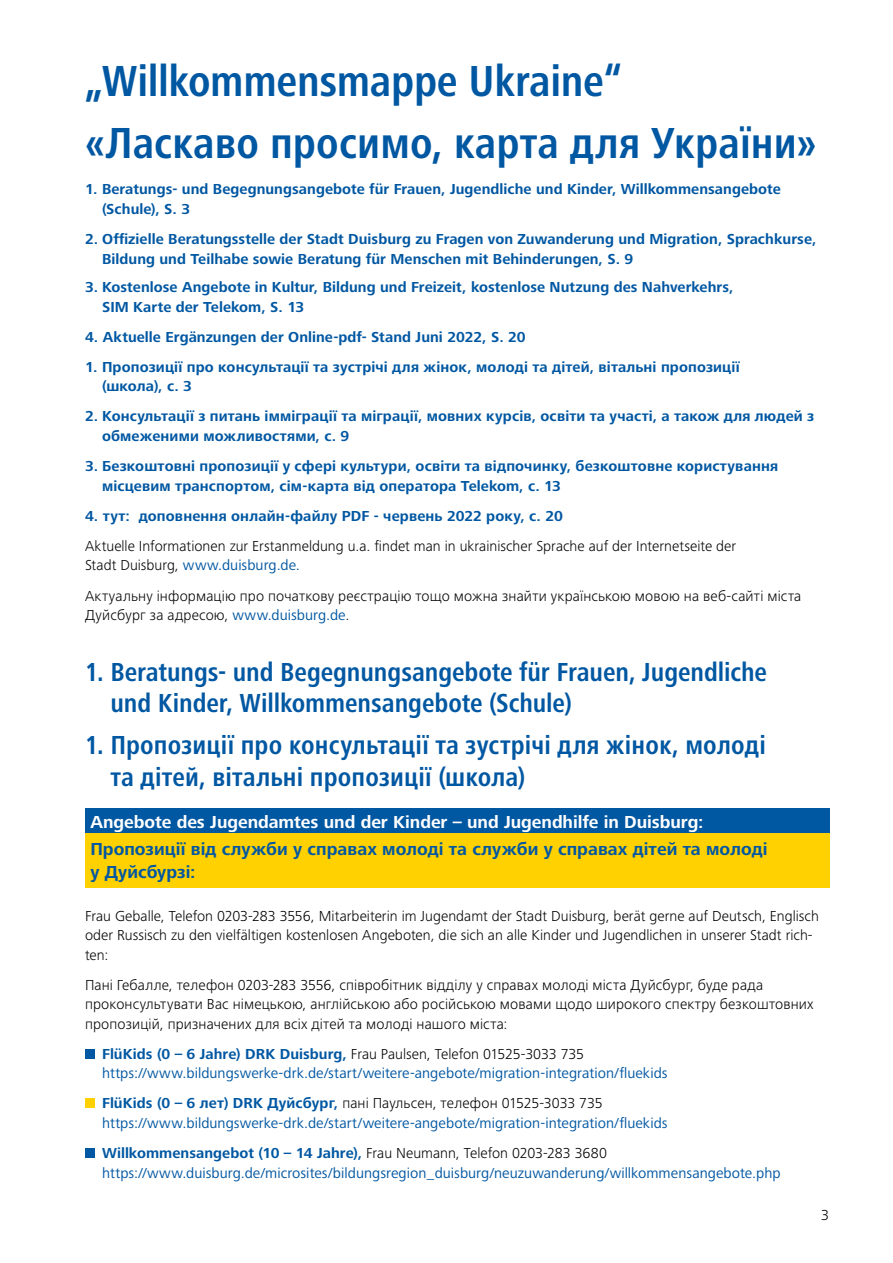
<style>
.page{position:relative;width:893px;height:1263px;background:#fff}
.page>*{position:absolute;margin:0;border:0;box-sizing:border-box;transform-origin:0 0}
.t1{font:700 condensed 45px/61.7px "Frutiger Next LTW1 G";letter-spacing:-.005em;color:#0057a2}
.t2{font:700 condensed 27px/31.5px "Frutiger Next LTW1 G";color:#0057a2}
.t3{font:700 18px/22.5px "Frutiger Next LTW1 G";letter-spacing:.005em;color:#0057a2}
.t4{font:700 18px "Frutiger Next LTW1 G";letter-spacing:-.005em;color:#fff}
.t5{font:700 15px/19.5px "Frutiger Next LTW1 G";letter-spacing:.005em;color:#0057a2}
.t6{font:300 15px/19.5px "Frutiger Next LTW1 G";letter-spacing:.005em;color:#000}
.t7{font:15px/19.5px "Frutiger Next LTW1 G";letter-spacing:.005em;color:#0057a2}
.s1{font-weight:400;color:#0057a2}
.s2{font-weight:700}
.s3{font-weight:300;color:#000}
</style>
<div class="page">
<div style="left:85px;top:808px;width:744px;height:26px;background:#0057a2"></div>
<div style="left:85px;top:833px;width:744px;height:54px;background:#ffd100"></div>
<div style="left:85px;top:1049px;width:10px;height:10px;background:#0057a2"></div>
<div style="left:85px;top:1098px;width:10px;height:10px;background:#ffd100"></div>
<div style="left:85px;top:1148px;width:10px;height:10px;background:#0057a2"></div>
<h1 class="t1" style="left:85px;top:50px;width:733px">„Willkommensmappe Ukraine“<br>«Ласкаво просимо, карта для України»</h1>
<p class="t5" style="left:102px;top:180px;width:680px;text-indent:-17px">1. Beratungs- und Begegnungsangebote für Frauen, Jugendliche und Kinder, Willkommensangebote (Schule), S. 3</p>
<p class="t5" style="left:102px;top:230px;width:716px;text-indent:-17px">2. Offizielle Beratungsstelle der Stadt Duisburg zu Fragen von Zuwanderung und Migration, Sprachkurse,<br>Bildung und Teilhabe sowie Beratung für Menschen mit Behinderungen, S. 9</p>
<p class="t5" style="left:102px;top:278px;width:633px;text-indent:-17px">3. Kostenlose Angebote in Kultur, Bildung und Freizeit, kostenlose Nutzung des Nahverkehrs,<br>SIM Karte der Telekom, S. 13</p>
<p class="t5" style="left:85px;top:327px;width:442px">4. Aktuelle Ergänzungen der Online-pdf- Stand Juni 2022, S. 20</p>
<p class="t5" style="left:102px;top:357px;width:639px;text-indent:-17px">1. Пропозиції про консультації та зустрічі для жінок, молоді та дітей, вітальні пропозиції (школа), с. 3</p>
<p class="t5" style="left:102px;top:407px;width:714px;text-indent:-17px">2. Консультації з питань імміграції та міграції, мовних курсів, освіти та участі, а також для людей з обмеженими можливостями, с. 9</p>
<p class="t5" style="left:102px;top:457px;width:678px;text-indent:-17px">3. Безкоштовні пропозиції у сфері культури, освіти та відпочинку, безкоштовне користування місцевим транспортом, сім-карта від оператора Telekom, с. 13</p>
<p class="t5" style="left:85px;top:506px;width:479px">4. тут: доповнення онлайн-файлу PDF - червень 2022 року, c. 20</p>
<p class="t6" style="left:85px;top:536px;width:653px">Aktuelle Informationen zur Erstanmeldung u.a. findet man in ukrainischer Sprache auf der Internetseite der<br>Stadt Duisburg, <span class="s1">www.duisburg.de.</span></p>
<p class="t6" style="left:85px;top:586px;width:718px">Актуальну інформацію про початкову реєстрацію тощо можна знайти українською мовою на веб-сайті міста<br>Дуйсбург за адресою, <span class="s1">www.duisburg.de</span>.</p>
<h2 class="t2" style="left:110px;top:656px;width:658px;text-indent:-25px">1. Beratungs- und Begegnungsangebote für Frauen, Jugendliche und Kinder, Willkommensangebote (Schule)</h2>
<h2 class="t2" style="left:110px;top:730px;width:657px;text-indent:-25px">1. Пропозиції про консультації та зустрічі для жінок, молоді та дітей, вітальні пропозиції (школа)</h2>
<p class="t4" style="left:90px;top:811px;width:615px">Angebote des Jugendamtes und der Kinder – und Jugendhilfe in Duisburg:</p>
<p class="t3" style="left:90px;top:839px;width:679px">Пропозиції від служби у справах молоді та служби у справах дітей та молоді у Дуйсбурзі:</p>
<p class="t6" style="left:85px;top:906px;width:735px">Frau Geballe, Telefon 0203-283 3556, Mitarbeiterin im Jugendamt der Stadt Duisburg, berät gerne auf Deutsch, Englisch oder Russisch zu den vielfältigen kostenlosen Angeboten, die sich an alle Kinder und Jugendlichen in unserer Stadt rich&shy;ten:</p>
<p class="t6" style="left:85px;top:975px;width:730px">Пані Гебалле, телефон 0203-283 3556, співробітник відділу у справах молоді міста Дуйсбург, буде рада проконсультувати Вас німецькою, англійською або російською мовами щодо широкого спектру безкоштовних пропозицій, призначених для всіх дітей та молоді нашого міста:</p>
<p class="t7" style="left:102px;top:1044px;width:567px"><span class="s2">FlüKids (0 – 6 Jahre) DRK Duisburg,</span> <span class="s3">Frau Paulsen, Telefon 01525-3033 735 </span>https://www.bildungswerke-drk.de/start/weitere-angebote/migration-integration/fluekids</p>
<p class="t7" style="left:102px;top:1094px;width:567px"><span class="s2">FlüKids (0 – 6 лет) DRK Дуйсбург,</span> <span class="s3">пані Паульсен, телефон 01525-3033 735 </span>https://www.bildungswerke-drk.de/start/weitere-angebote/migration-integration/fluekids</p>
<p class="t7" style="left:102px;top:1144px;width:680px"><span class="s2">Willkommensangebot (10 – 14 Jahre),</span> <span class="s3">Frau Neumann, Telefon 0203-283 3680 </span>https://www.duisburg.de/microsites/bildungsregion_duisburg/neuzuwanderung/willkommensangebote.php</p>
<p class="t6" style="left:821px;top:1206px;width:9px">3</p>
</div>
